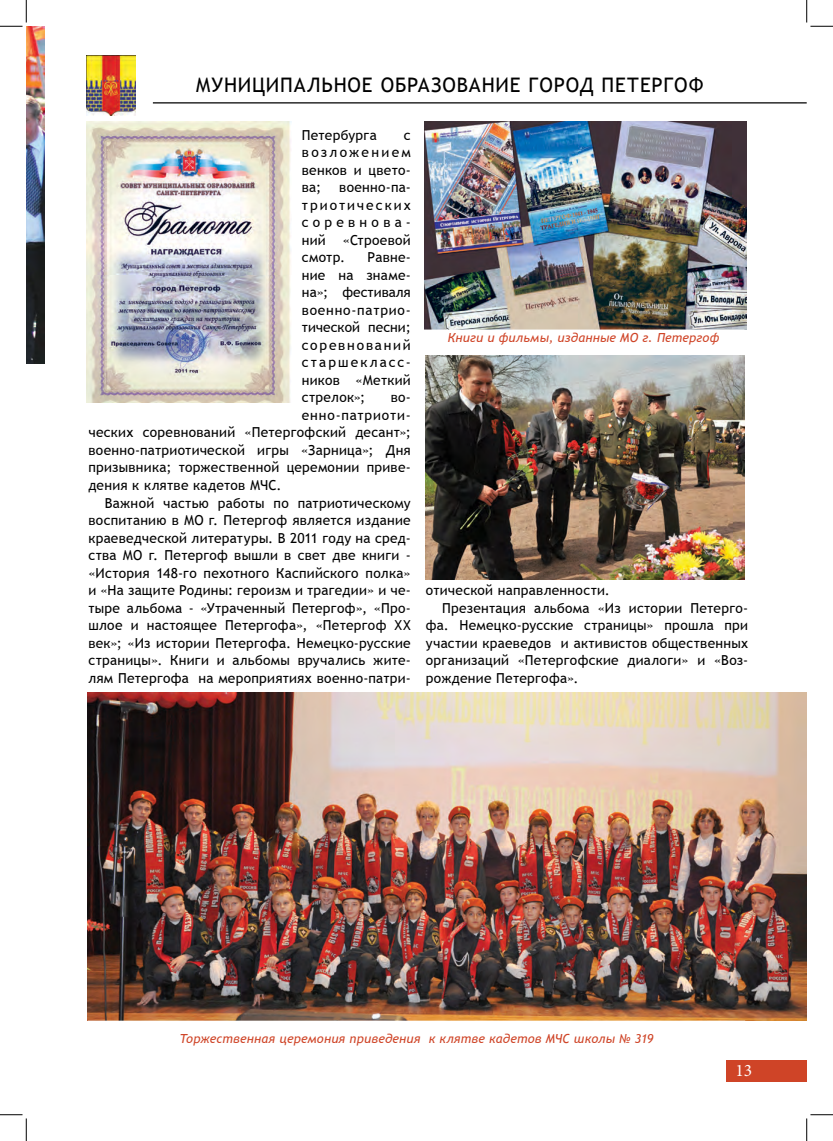
<style>
.page{position:relative;width:833px;height:1141px;background:#fff}
.page>*{position:absolute;margin:0;border:0;box-sizing:border-box;transform-origin:0 0}
.t1{font:20px "Trebuchet MS";letter-spacing:.035em;color:#000}
.t2{font:17.5px "Minion Pro";color:#fff}
.t3{font:13.75px/17.5px "Trebuchet MS";letter-spacing:.02em;color:#000;text-align:justify}
.t4{font:13.75px "Trebuchet MS";letter-spacing:.065em;color:#000}
.t5{font:italic 12.5px "Trebuchet MS";letter-spacing:.02em;color:#cf4427}
</style>
<div class="page">
<img style="left:424px;top:122px;width:321px;height:207px">
<img style="left:26px;top:26px;width:18px;height:337px">
<img style="left:86px;top:122px;width:206px;height:281px">
<img style="left:425px;top:356px;width:319px;height:223px">
<div style="left:725px;top:1060px;width:81px;height:21px;background:#cf4427"></div>
<img style="left:86px;top:56px;width:49px;height:59px">
<hr style="left:153px;top:102px;width:653px;height:1px;background:#000">
<div style="left:422px;top:329px;width:322px;height:22px;border:1px solid #fff"></div>
<img style="left:88px;top:692px;width:718px;height:328px">
<div style="left:88px;top:1020px;width:656px;height:37px;border:1px solid #fff"></div>
<svg style="left:0;top:0;width:27px;height:27px"></svg>
<svg style="left:0;top:1114px;width:27px;height:26px"></svg>
<svg style="left:806px;top:0;width:26px;height:27px"></svg>
<svg style="left:806px;top:1114px;width:26px;height:26px"></svg>
<h1 class="t1" style="left:196px;top:73px;width:509px">Муниципальное образование город петергоф</h1>
<p class="t3" style="left:301px;top:126px;width:76px">Петербурга</p>
<p class="t3" style="left:301px;top:126px;width:110px;text-indent:102px">с возложением венков и цвето&shy;ва;</p>
<p class="t3" style="left:301px;top:179px;width:110px;text-indent:37px">военно-па&shy;триотических соревнова&shy;ний «Строевой смотр.</p>
<p class="t3" style="left:301px;top:249px;width:110px;text-indent:66px">Равне&shy;ние на знаме&shy;на»; фестиваля военно-патрио&shy;тической песни; соревнований старшекласс&shy;ников «Меткий стрелок»;</p>
<p class="t5" style="left:447px;top:330px;width:272px">Книги и фильмы, изданные МО г. Петергоф</p>
<p class="t3" style="left:390px;top:389px;width:22px">во-</p>
<p class="t4" style="left:301px;top:407px;width:110px">енно-патриоти-</p>
<p class="t3" style="left:88px;top:424px;width:323px">ческих соревнований «Петергофский десант»;</p>
<p class="t3" style="left:88px;top:441px;width:324px">военно-патриотической игры «Зарница»; Дня</p>
<p class="t3" style="left:88px;top:459px;width:324px">призывника; торжественной церемонии приве-</p>
<p class="t3" style="left:88px;top:476px;width:194px">дения к клятве кадетов МЧС.</p>
<p class="t3" style="left:105px;top:494px;width:307px">Важной частью работы по патриотическому</p>
<p class="t3" style="left:88px;top:511px;width:324px">воспитанию в МО г. Петергоф является издание</p>
<p class="t3" style="left:88px;top:529px;width:324px">краеведческой литературы. В 2011 году на сред-</p>
<p class="t3" style="left:88px;top:546px;width:324px">ства МО г. Петергоф вышли в свет две книги -</p>
<p class="t3" style="left:88px;top:564px;width:323px">«История 148-го пехотного Каспийского полка»</p>
<p class="t3" style="left:88px;top:581px;width:324px">и «На защите Родины: героизм и трагедии» и че-</p>
<p class="t3" style="left:88px;top:599px;width:324px">тыре альбома - «Утраченный Петергоф», «Про-</p>
<p class="t3" style="left:88px;top:616px;width:323px">шлое и настоящее Петергофа», «Петергоф XX</p>
<p class="t3" style="left:88px;top:634px;width:323px">век»; «Из истории Петергофа. Немецко-русские</p>
<p class="t3" style="left:88px;top:651px;width:324px">страницы». Книги и альбомы вручались жите-</p>
<p class="t3" style="left:88px;top:669px;width:324px">лям Петергофа на мероприятиях военно-патри-</p>
<p class="t3" style="left:425px;top:581px;width:185px">отической направленности.</p>
<p class="t3" style="left:442px;top:599px;width:307px">Презентация альбома «Из истории Петерго-</p>
<p class="t3" style="left:425px;top:616px;width:323px">фа. Немецко-русские страницы» прошла при</p>
<p class="t3" style="left:425px;top:634px;width:323px">участии краеведов и активистов общественных</p>
<p class="t3" style="left:425px;top:651px;width:324px">организаций «Петергофские диалоги» и «Воз-</p>
<p class="t3" style="left:425px;top:669px;width:154px">рождение Петергофа».</p>
<p class="t5" style="left:179px;top:1030px;width:475px">Торжественная церемония приведения к клятве кадетов МЧС школы № 319</p>
<p class="t2" style="left:735px;top:1058px;width:18px">13</p>
</div>
